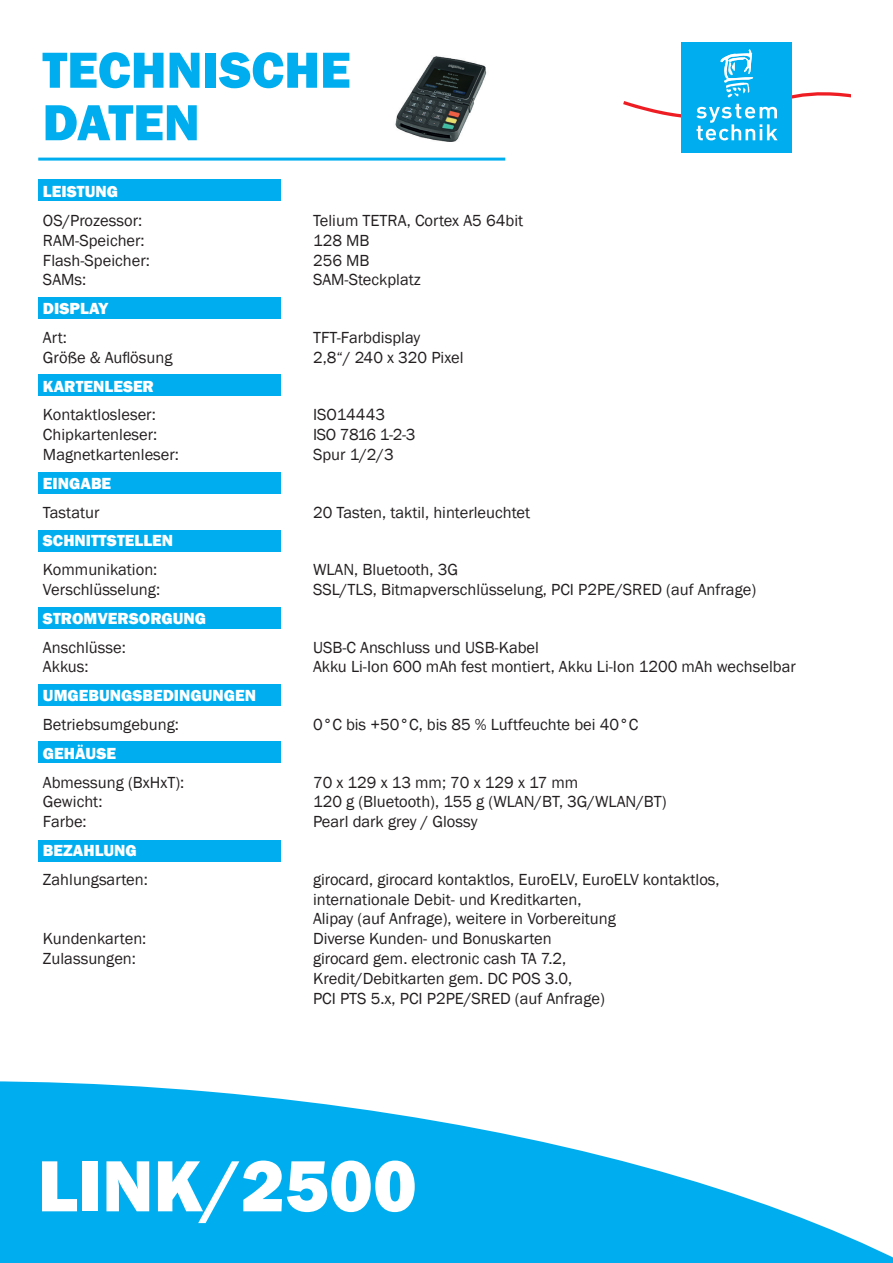
<style>
.page{position:relative;width:893px;height:1263px;background:#fff}
.page>*{position:absolute;margin:0;border:0;box-sizing:border-box;transform-origin:0 0}
.t1{font:800 75px "Franklin Gothic";color:#fff}
.t2{font:800 52.5px/52.5px "Franklin Gothic";color:#00aeef}
.t3{font:16.5px/19.8px "Franklin Gothic";color:#231f20}
.t4{font:800 16.5px "Franklin Gothic";color:#fff}
</style>
<div class="page">
<svg style="left:0;top:1081px;width:893px;height:182px;fill:#00aeef"></svg>
<div style="left:681px;top:43px;width:111px;height:110px;background:#00aeef"></div>
<svg style="left:623px;top:49px;width:227px;height:91px"></svg>
<hr style="left:38px;top:158px;width:467px;height:3px;background:#00aeef">
<img style="left:395px;top:56px;width:92px;height:86px">
<div style="left:39px;top:297px;width:242px;height:21px;background:#00aeef"></div>
<div style="left:39px;top:375px;width:242px;height:21px;background:#00aeef"></div>
<div style="left:39px;top:472px;width:242px;height:22px;background:#00aeef"></div>
<div style="left:39px;top:530px;width:242px;height:21px;background:#00aeef"></div>
<div style="left:39px;top:684px;width:242px;height:21px;background:#00aeef"></div>
<div style="left:39px;top:741px;width:242px;height:22px;background:#00aeef"></div>
<div style="left:39px;top:840px;width:242px;height:22px;background:#00aeef"></div>
<div style="left:39px;top:607px;width:242px;height:22px;background:#00aeef"></div>
<div style="left:39px;top:180px;width:242px;height:21px;background:#00aeef"></div>
<h2 class="t2" style="left:43px;top:44px;width:310px">TECHNISCHE<br>DATEN</h2>
<p class="t4" style="left:43px;top:181px;width:77px">LEISTUNG</p>
<p class="t3" style="left:43px;top:211px;width:101px">OS/Prozessor:</p>
<p class="t3" style="left:313px;top:211px;width:212px">Telium TETRA, Cortex A5 64bit</p>
<p class="t3" style="left:43px;top:231px;width:103px">RAM-Speicher:</p>
<p class="t3" style="left:313px;top:231px;width:58px">128 MB</p>
<p class="t3" style="left:43px;top:251px;width:108px">Flash-Speicher:</p>
<p class="t3" style="left:313px;top:251px;width:58px">256 MB</p>
<p class="t3" style="left:43px;top:270px;width:45px">SAMs:</p>
<p class="t3" style="left:313px;top:270px;width:109px">SAM-Steckplatz</p>
<p class="t4" style="left:43px;top:298px;width:67px">DISPLAY</p>
<p class="t3" style="left:43px;top:328px;width:26px">Art:</p>
<p class="t3" style="left:313px;top:328px;width:109px">TFT-Farbdisplay</p>
<p class="t3" style="left:43px;top:348px;width:131px">Größe &amp; Auflösung</p>
<p class="t3" style="left:313px;top:348px;width:152px">2,8“/ 240 x 320 Pixel</p>
<p class="t4" style="left:43px;top:375px;width:113px">KARTENLESER</p>
<p class="t3" style="left:43px;top:405px;width:114px">Kontaktlosleser:</p>
<p class="t3" style="left:313px;top:405px;width:73px">ISO14443</p>
<p class="t3" style="left:43px;top:425px;width:116px">Chipkartenleser:</p>
<p class="t3" style="left:313px;top:425px;width:104px">ISO 7816 1-2-3</p>
<p class="t3" style="left:43px;top:445px;width:138px">Magnetkartenleser:</p>
<p class="t3" style="left:313px;top:445px;width:82px">Spur 1/2/3</p>
<p class="t4" style="left:43px;top:473px;width:70px">EINGABE</p>
<p class="t3" style="left:43px;top:502px;width:58px">Tastatur</p>
<p class="t3" style="left:313px;top:502px;width:219px">20 Tasten, taktil, hinterleuchtet</p>
<p class="t4" style="left:43px;top:530px;width:132px">SCHNITTSTELLEN</p>
<p class="t3" style="left:43px;top:560px;width:116px">Kommunikation:</p>
<p class="t3" style="left:313px;top:560px;width:147px">WLAN, Bluetooth, 3G</p>
<p class="t3" style="left:43px;top:580px;width:119px">Verschlüsselung:</p>
<p class="t3" style="left:313px;top:580px;width:445px">SSL/TLS, Bitmapverschlüsselung, PCI P2PE/SRED (auf Anfrage)</p>
<p class="t4" style="left:43px;top:607px;width:165px">STROMVERSORGUNG</p>
<p class="t3" style="left:43px;top:637px;width:84px">Anschlüsse:</p>
<p class="t3" style="left:313px;top:637px;width:227px">USB-C Anschluss und USB-Kabel</p>
<p class="t3" style="left:43px;top:657px;width:47px">Akkus:</p>
<p class="t3" style="left:313px;top:657px;width:484px">Akku Li-Ion 600 mAh fest montiert, Akku Li-Ion 1200 mAh wechselbar</p>
<p class="t4" style="left:43px;top:685px;width:215px">UMGEBUNGSBEDINGUNGEN</p>
<p class="t3" style="left:43px;top:715px;width:137px">Betriebsumgebung:</p>
<p class="t3" style="left:313px;top:715px;width:327px">0°C bis +50°C, bis 85 % Luftfeuchte bei 40°C</p>
<p class="t4" style="left:43px;top:742px;width:75px">GEHÄUSE</p>
<p class="t3" style="left:43px;top:772px;width:143px">Abmessung (BxHxT):</p>
<p class="t3" style="left:313px;top:772px;width:267px">70 x 129 x 13 mm; 70 x 129 x 17 mm</p>
<p class="t3" style="left:43px;top:792px;width:61px">Gewicht:</p>
<p class="t3" style="left:313px;top:792px;width:355px">120 g (Bluetooth), 155 g (WLAN/BT, 3G/WLAN/BT)</p>
<p class="t3" style="left:43px;top:812px;width:45px">Farbe:</p>
<p class="t3" style="left:313px;top:812px;width:166px">Pearl dark grey / Glossy</p>
<p class="t4" style="left:43px;top:840px;width:95px">BEZAHLUNG</p>
<p class="t3" style="left:43px;top:870px;width:106px">Zahlungsarten:</p>
<p class="t3" style="left:313px;top:870px;width:408px">girocard, girocard kontaktlos, EuroELV, EuroELV kontaktlos, internationale Debit- und Kreditkarten,<br>Alipay (auf Anfrage), weitere in Vorbereitung</p>
<p class="t3" style="left:43px;top:929px;width:105px">Kundenkarten:</p>
<p class="t3" style="left:313px;top:929px;width:240px">Diverse Kunden- und Bonuskarten</p>
<p class="t3" style="left:43px;top:949px;width:95px">Zulassungen:</p>
<p class="t3" style="left:313px;top:949px;width:293px">girocard gem. electronic cash TA 7.2,<br>Kredit/Debitkarten gem. DC POS 3.0,<br>PCI PTS 5.x, PCI P2PE/SRED (auf Anfrage)</p>
<h1 class="t1" style="left:38px;top:1137px;width:381px">LINK/2500</h1>
</div>
